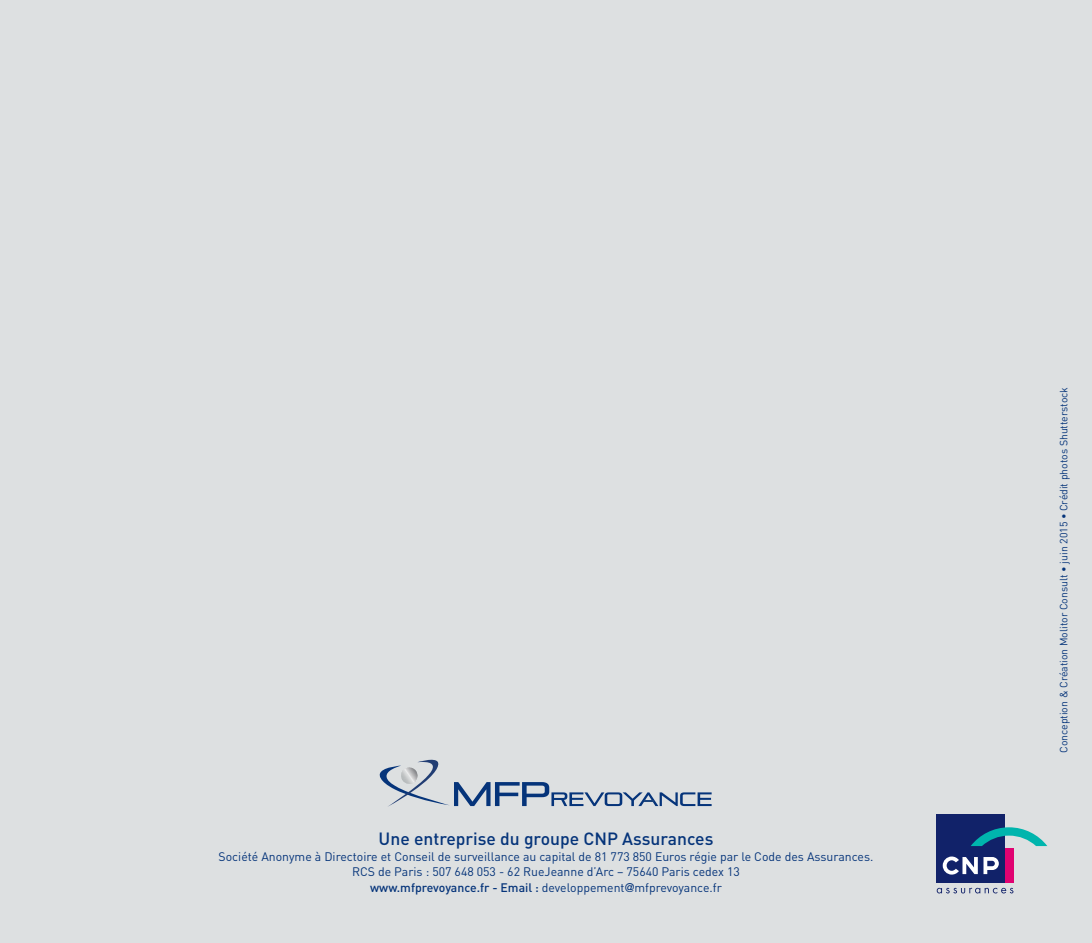
<style>
.page{position:relative;width:1092px;height:943px;background:#fff}
.page>*{position:absolute;margin:0;border:0;box-sizing:border-box;transform-origin:0 0}
.t1{font:500 17.5px "DIN";color:#05347a}
.t2{font:12.25px/15.8px "DIN";color:#05347a;text-align:center}
.t3{font:10.5px "DIN";color:#05347a}
.s1{font-weight:500}
.s2{font-family:"Eurostile LT Std Ex 2"}
</style>
<div class="page">
<div style="left:0;top:0;width:1091px;height:942px;background:#dde0e1"></div>
<svg style="left:936px;top:887px;width:77px;height:6px"></svg>
<div style="left:936px;top:814px;width:68px;height:68px;background:#112269"></div>
<svg style="left:942px;top:856px;width:35px;height:18px"></svg>
<svg style="left:983px;top:857px;width:15px;height:17px"></svg>
<div style="left:1004px;top:848px;width:9px;height:34px;background:#e00271"></div>
<svg style="left:971px;top:827px;width:76px;height:19px"></svg>
<svg style="left:379px;top:759px;width:332px;height:47px"></svg>
<h1 class="t1" style="left:378px;top:832px;width:336px">Une entreprise du groupe CNP Assurances</h1>
<p class="t2" style="left:218px;top:849px;width:656px">Société Anonyme à Directoire et Conseil de surveillance au capital de 81 773 850 Euros régie par le Code des Assurances.<br>RCS de Paris : 507 648 053 - 62 RueJeanne d’Arc – 75640 Paris cedex 13<br><span class="s1">www.mfprevoyance.fr - Email :</span> developpement<span class="s2">@</span>mfprevoyance.fr</p>
<p class="t3" style="left:1059px;top:753px;width:367px;rotate:-90deg">Conception &amp; Création Molitor Consult • juin 2015 • Crédit photos Shutterstock</p>
</div>
